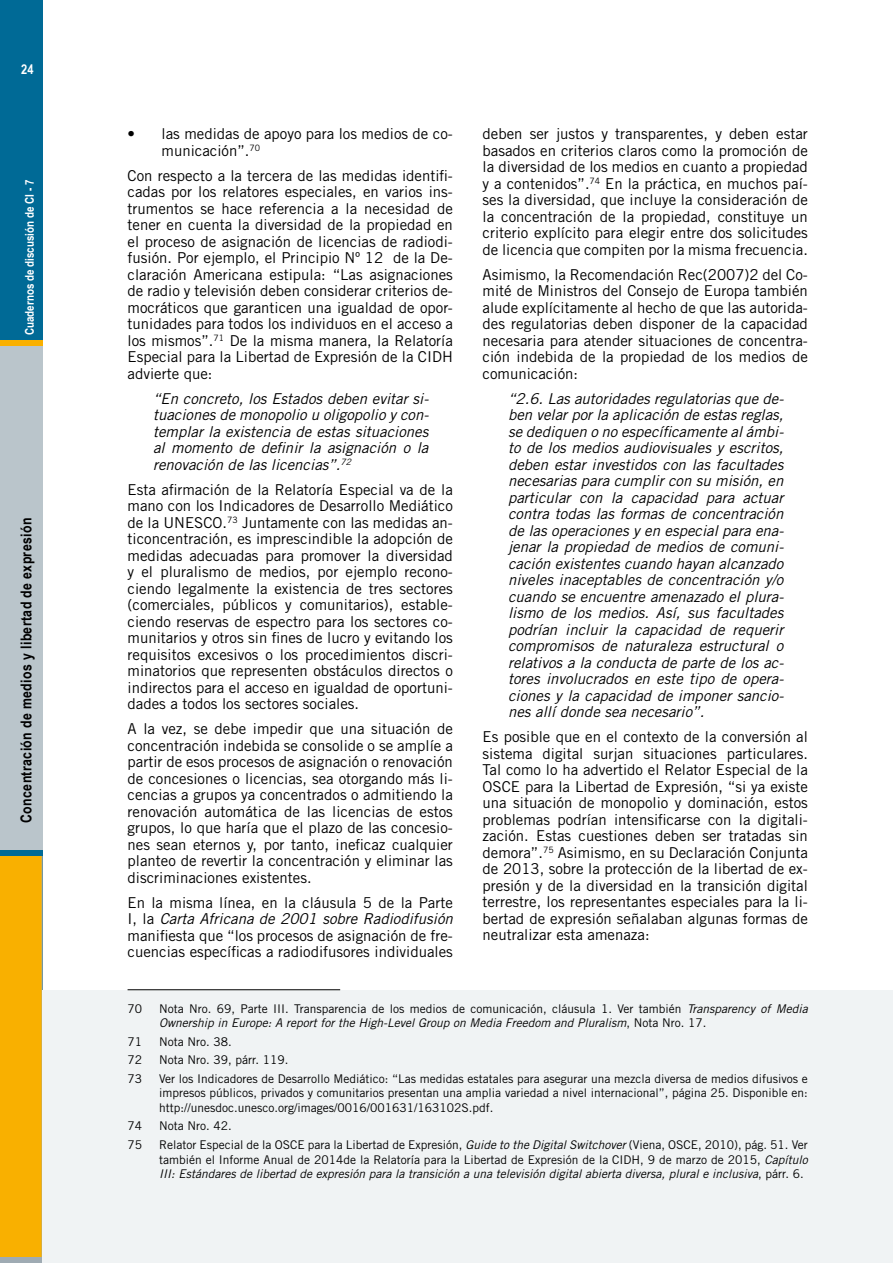
<style>
.page{position:relative;width:893px;height:1263px;background:#fff}
.page>*{position:absolute;margin:0;border:0;box-sizing:border-box;transform-origin:0 0}
.t1{font:15px/16.5px "Trade Gothic";color:#000;text-align:justify}
.t2{font:italic 15px/16.5px "Trade Gothic";color:#000;text-align:justify}
.t3{font:700 15px "Arial Narrow";letter-spacing:.025em;color:#000}
.t4{font:700 13.5px "Arial Narrow";color:#fff}
.t5{font:12px/14.4px "Trade Gothic";color:#000;text-align:justify}
.t6{font:700 12px "Arial Narrow";color:#fff}
.s1{font-style:italic}
</style>
<div class="page">
<div style="left:0;top:0;width:43px;height:1263px;background:#006a96"></div>
<div style="left:0;top:340px;width:43px;height:510px;background:#bac5cb"></div>
<div style="left:0;top:856px;width:43px;height:401px;background:#f9b000"></div>
<div style="left:0;top:340px;width:43px;height:6px;background:#f9b000"></div>
<div style="left:0;top:1257px;width:43px;height:6px;background:#9fabb3"></div>
<div style="left:43px;top:990px;width:850px;height:273px;background:#f0f3f4"></div>
<hr style="left:128px;top:989px;width:212px;height:1px;background:#000">
<p class="t4" style="left:21px;top:59px;width:14px">24</p>
<p class="t6" style="left:21px;top:335px;width:157px;rotate:-90deg">Cuadernos de discusión de CI - 7</p>
<p class="t3" style="left:15px;top:823px;width:307px;rotate:-90deg">Concentración de medios y libertad de expresión</p>
<p class="t1" style="left:162px;top:125px;width:293px;text-indent:-34px">• las medidas de apoyo para los medios de co&shy;municación”.<sup>70</sup></p>
<p class="t1" style="left:128px;top:167px;width:327px">Con respecto a la tercera de las medidas identifi&shy;cadas por los relatores especiales, en varios ins&shy;trumentos se hace referencia a la necesidad de tener en cuenta la diversidad de la propiedad en el proceso de asignación de licencias de radiodi&shy;fusión. Por ejemplo, el Principio Nº 12 de la De&shy;claración Americana estipula: “Las asignaciones de radio y televisión deben considerar criterios de&shy;mocráticos que garanticen una igualdad de opor&shy;tunidades para todos los individuos en el acceso a los mismos”.<sup>71</sup> De la misma manera, la Relatoría Especial para la Libertad de Expresión de la CIDH advierte que:</p>
<p class="t2" style="left:153px;top:390px;width:277px">“En concreto, los Estados deben evitar si&shy;tuaciones de monopolio u oligopolio y con&shy;templar la existencia de estas situaciones al momento de definir la asignación o la renovación de las licencias”.<sup>72</sup></p>
<p class="t1" style="left:128px;top:481px;width:327px">Esta afirmación de la Relatoría Especial va de la mano con los Indicadores de Desarrollo Mediático de la UNESCO.<sup>73</sup> Juntamente con las medidas an&shy;ticoncentración, es imprescindible la adopción de medidas adecuadas para promover la diversidad y el pluralismo de medios, por ejemplo recono&shy;ciendo legalmente la existencia de tres sectores (comerciales, públicos y comunitarios), estable&shy;ciendo reservas de espectro para los sectores co&shy;munitarios y otros sin fines de lucro y evitando los requisitos excesivos o los procedimientos discri&shy;minatorios que representen obstáculos directos o indirectos para el acceso en igualdad de oportuni&shy;dades a todos los sectores sociales.</p>
<p class="t1" style="left:128px;top:720px;width:327px">A la vez, se debe impedir que una situación de concentración indebida se consolide o se amplíe a partir de esos procesos de asignación o renovación de concesiones o licencias, sea otorgando más li&shy;cencias a grupos ya concentrados o admitiendo la renovación automática de las licencias de estos grupos, lo que haría que el plazo de las concesio&shy;nes sean eternos y, por tanto, ineficaz cualquier planteo de revertir la concentración y eliminar las discriminaciones existentes.</p>
<p class="t1" style="left:128px;top:894px;width:327px">En la misma línea, en la cláusula 5 de la Parte I, la <span class="s1">Carta Africana de 2001 sobre Radiodifusión </span>manifiesta que “los procesos de asignación de fre&shy;cuencias específicas a radiodifusores individuales</p>
<p class="t1" style="left:483px;top:125px;width:327px">deben ser justos y transparentes, y deben estar basados en criterios claros como la promoción de la diversidad de los medios en cuanto a propiedad y a contenidos”.<sup>74</sup> En la práctica, en muchos paí&shy;ses la diversidad, que incluye la consideración de la concentración de la propiedad, constituye un criterio explícito para elegir entre dos solicitudes de licencia que compiten por la misma frecuencia.</p>
<p class="t1" style="left:483px;top:266px;width:327px">Asimismo, la Recomendación Rec(2007)2 del Co&shy;mité de Ministros del Consejo de Europa también alude explícitamente al hecho de que las autorida&shy;des regulatorias deben disponer de la capacidad necesaria para atender situaciones de concentra&shy;ción indebida de la propiedad de los medios de comunicación:</p>
<p class="t2" style="left:508px;top:390px;width:277px">“2.6. Las autoridades regulatorias que de&shy;ben velar por la aplicación de estas reglas, se dediquen o no específicamente al ámbi&shy;to de los medios audiovisuales y escritos, deben estar investidos con las facultades necesarias para cumplir con su misión, en particular con la capacidad para actuar contra todas las formas de concentración de las operaciones y en especial para ena&shy;jenar la propiedad de medios de comuni&shy;cación existentes cuando hayan alcanzado niveles inaceptables de concentración y/o cuando se encuentre amenazado el plura&shy;lismo de los medios. Así, sus facultades podrían incluir la capacidad de requerir compromisos de naturaleza estructural o relativos a la conducta de parte de los ac&shy;tores involucrados en este tipo de opera&shy;ciones y la capacidad de imponer sancio&shy;nes allí donde sea necesario”.</p>
<p class="t1" style="left:483px;top:728px;width:327px">Es posible que en el contexto de la conversión al sistema digital surjan situaciones particulares.<br>Tal como lo ha advertido el Relator Especial de la OSCE para la Libertad de Expresión, “si ya existe una situación de monopolio y dominación, estos problemas podrían intensificarse con la digitali&shy;zación. Estas cuestiones deben ser tratadas sin demora”.<sup>75</sup> Asimismo, en su Declaración Conjunta de 2013, sobre la protección de la libertad de ex&shy;presión y de la diversidad en la transición digital terrestre, los representantes especiales para la li&shy;bertad de expresión señalaban algunas formas de neutralizar esta amenaza:</p>
<p class="t5" style="left:128px;top:1001px;width:16px">70</p>
<p class="t5" style="left:159px;top:1001px;width:650px">Nota Nro. 69, Parte III. Transparencia de los medios de comunicación, cláusula 1. Ver también <span class="s1">Transparency of Media<br>Ownership in Europe: A report for the High-Level Group on Media Freedom and Pluralism</span>, Nota Nro. 17.</p>
<p class="t5" style="left:128px;top:1034px;width:16px">71</p>
<p class="t5" style="left:159px;top:1034px;width:74px">Nota Nro. 38.</p>
<p class="t5" style="left:128px;top:1053px;width:16px">72</p>
<p class="t5" style="left:159px;top:1053px;width:131px">Nota Nro. 39, párr. 119.</p>
<p class="t5" style="left:128px;top:1071px;width:16px">73</p>
<p class="t5" style="left:159px;top:1071px;width:650px">Ver los Indicadores de Desarrollo Mediático: “Las medidas estatales para asegurar una mezcla diversa de medios difusivos e impresos públicos, privados y comunitarios presentan una amplia variedad a nivel internacional”, página 25. Disponible en: http://unesdoc.unesco.org/images/0016/001631/163102S.pdf.</p>
<p class="t5" style="left:128px;top:1119px;width:16px">74</p>
<p class="t5" style="left:159px;top:1119px;width:74px">Nota Nro. 42.</p>
<p class="t5" style="left:128px;top:1137px;width:16px">75</p>
<p class="t5" style="left:159px;top:1137px;width:650px">Relator Especial de la OSCE para la Libertad de Expresión, <span class="s1">Guide to the Digital Switchover</span> (Viena, OSCE, 2010), pág. 51. Ver también el Informe Anual de 2014de la Relatoría para la Libertad de Expresión de la CIDH, 9 de marzo de 2015, <span class="s1">Capítulo III: Estándares de libertad de expresión para la transición a una televisión digital abierta diversa, plural e inclusiva</span>, párr. 6.</p>
</div>
